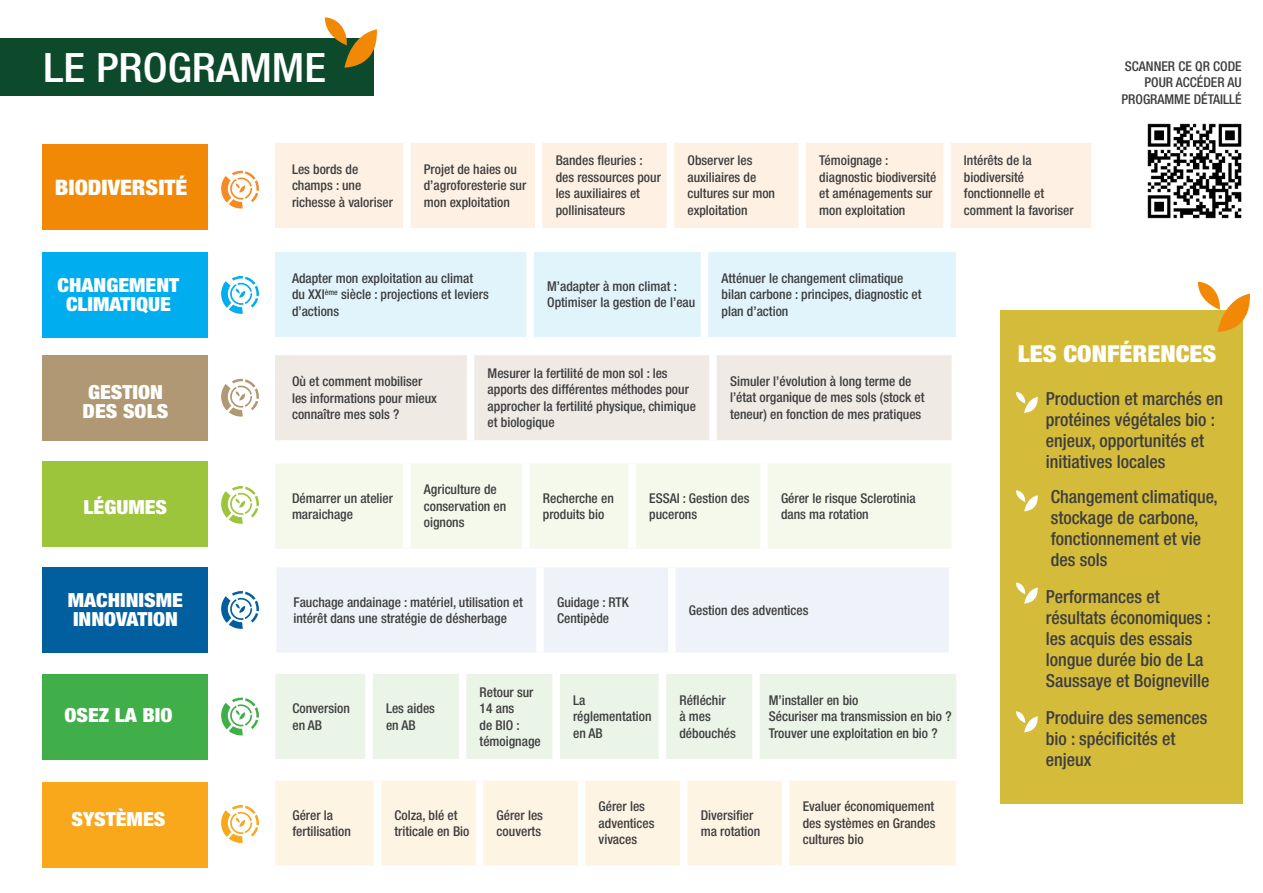
<style>
.page{position:relative;width:1263px;height:893px;background:#fff}
.page>*{position:absolute;margin:0;border:0;box-sizing:border-box;transform-origin:0 0}
.t1{font:500 condensed 40.5px "Helvetica Neue LT Std";color:#fff;scale:1.11 1}
.t2{font:900 condensed 23.4px "Helvetica Neue LT Std";color:#fff;scale:1.11 1}
.t3{font:900 condensed 21.45px "Helvetica Neue LT Std";color:#fff;scale:1.11 1}
.t4{font:900 condensed 19.5px/18.9px "Helvetica Neue LT Std";color:#fff;scale:1.11 1}
.t5{font:500 condensed 18px/21px "Helvetica Neue LT Std";color:#3e3e3f}
.t6{font:500 condensed 13.5px/16.5px "Helvetica Neue LT Std";color:#3e3e3f}
</style>
<div class="page">
<div style="left:43px;top:145px;width:165px;height:85px;background:#f18906"></div>
<svg style="left:221px;top:171px;width:38px;height:38px"></svg>
<div style="left:275px;top:143px;width:816px;height:85px;background:#fef1e3"></div>
<div style="left:403px;top:143px;width:8px;height:85px;background:#fff"></div>
<div style="left:535px;top:143px;width:7px;height:85px;background:#fff"></div>
<div style="left:667px;top:143px;width:7px;height:85px;background:#fff"></div>
<div style="left:798px;top:143px;width:8px;height:85px;background:#fff"></div>
<div style="left:943px;top:143px;width:8px;height:85px;background:#fff"></div>
<div style="left:43px;top:253px;width:165px;height:85px;background:#00aeef"></div>
<div style="left:275px;top:252px;width:681px;height:85px;background:#e1f4fc"></div>
<div style="left:526px;top:252px;width:8px;height:85px;background:#fff"></div>
<div style="left:701px;top:252px;width:7px;height:85px;background:#fff"></div>
<svg style="left:221px;top:276px;width:38px;height:38px"></svg>
<div style="left:43px;top:355px;width:165px;height:85px;background:#af9873"></div>
<div style="left:275px;top:355px;width:677px;height:85px;background:#efeae3"></div>
<div style="left:467px;top:355px;width:7px;height:85px;background:#fff"></div>
<div style="left:709px;top:355px;width:8px;height:85px;background:#fff"></div>
<svg style="left:221px;top:379px;width:38px;height:38px"></svg>
<div style="left:43px;top:461px;width:165px;height:85px;background:#9cc53c"></div>
<svg style="left:221px;top:486px;width:38px;height:38px"></svg>
<div style="left:275px;top:464px;width:677px;height:85px;background:#f5f9ec"></div>
<div style="left:403px;top:464px;width:8px;height:85px;background:#fff"></div>
<div style="left:522px;top:464px;width:8px;height:85px;background:#fff"></div>
<div style="left:628px;top:464px;width:8px;height:85px;background:#fff"></div>
<div style="left:760px;top:464px;width:8px;height:85px;background:#fff"></div>
<div style="left:43px;top:567px;width:165px;height:85px;background:#015fa0"></div>
<svg style="left:221px;top:591px;width:38px;height:38px"></svg>
<div style="left:277px;top:568px;width:672px;height:84px;background:#eff2f8"></div>
<div style="left:536px;top:567px;width:8px;height:85px;background:#fff"></div>
<div style="left:668px;top:567px;width:8px;height:85px;background:#fff"></div>
<div style="left:43px;top:782px;width:165px;height:85px;background:#f9a71b"></div>
<svg style="left:221px;top:805px;width:38px;height:38px"></svg>
<div style="left:275px;top:780px;width:681px;height:85px;background:#fef4e4"></div>
<div style="left:374px;top:780px;width:7px;height:85px;background:#fff"></div>
<div style="left:476px;top:780px;width:7px;height:85px;background:#fff"></div>
<div style="left:578px;top:780px;width:7px;height:85px;background:#fff"></div>
<div style="left:680px;top:780px;width:7px;height:85px;background:#fff"></div>
<div style="left:782px;top:780px;width:7px;height:85px;background:#fff"></div>
<div style="left:43px;top:674px;width:165px;height:85px;background:#40ae49"></div>
<svg style="left:221px;top:698px;width:38px;height:37px"></svg>
<div style="left:275px;top:674px;width:681px;height:85px;background:#eaf4e7"></div>
<div style="left:365px;top:674px;width:8px;height:85px;background:#fff"></div>
<div style="left:459px;top:674px;width:7px;height:85px;background:#fff"></div>
<div style="left:552px;top:674px;width:8px;height:85px;background:#fff"></div>
<div style="left:659px;top:674px;width:7px;height:85px;background:#fff"></div>
<div style="left:752px;top:674px;width:8px;height:85px;background:#fff"></div>
<div style="left:1001px;top:311px;width:242px;height:493px;background:#d4bb39"></div>
<svg style="left:1016px;top:392px;width:22px;height:21px"></svg>
<svg style="left:1016px;top:490px;width:22px;height:21px"></svg>
<svg style="left:1016px;top:583px;width:22px;height:21px"></svg>
<svg style="left:1016px;top:711px;width:22px;height:21px"></svg>
<img style="left:1147px;top:123px;width:95px;height:96px">
<div style="left:0;top:38px;width:373px;height:57px;background:#0d4a2b"></div>
<svg style="left:325px;top:17px;width:52px;height:51px"></svg>
<svg style="left:1198px;top:282px;width:52px;height:50px"></svg>
<h1 class="t1" style="left:44px;top:43px;width:256px">LE PROGRAMME</h1>
<h3 class="t3" style="left:55px;top:174px;width:121px">BIODIVERSITÉ</h3>
<p class="t6" style="left:292px;top:161px;width:102px">Les bords de champs : une richesse à valoriser</p>
<p class="t6" style="left:424px;top:161px;width:104px">Projet de haies ou d’agroforesterie sur mon exploitation</p>
<p class="t6" style="left:556px;top:152px;width:107px">Bandes fleuries : des ressources pour les auxiliaires et pollinisateurs</p>
<p class="t6" style="left:687px;top:152px;width:89px">Observer les auxiliaires de cultures sur mon exploitation</p>
<p class="t6" style="left:819px;top:152px;width:118px">Témoignage : diagnostic biodiversité et aménagements sur mon exploitation</p>
<p class="t6" style="left:964px;top:152px;width:111px">Intérêts de la biodiversité fonctionnelle et comment la favoriser</p>
<h3 class="t4" style="left:58px;top:275px;width:111px;text-align:center">CHANGEMENT<br>CLIMATIQUE</h3>
<p class="t6" style="left:292px;top:269px;width:198px">Adapter mon exploitation au climat du XXI<sup>ème</sup> siècle : projections et leviers d’actions</p>
<p class="t6" style="left:547px;top:278px;width:150px">M’adapter à mon climat :<br>Optimiser la gestion de l’eau</p>
<p class="t6" style="left:721px;top:269px;width:202px">Atténuer le changement climatique bilan carbone : principes, diagnostic et plan d’action</p>
<p class="t6" style="left:1121px;top:57px;width:122px;text-align:right">SCANNER CE QR CODE<br>POUR ACCÉDER AU<br>PROGRAMME DÉTAILLÉ</p>
<h3 class="t4" style="left:83px;top:383px;width:79px">GESTION<br>DES SOLS</h3>
<p class="t6" style="left:292px;top:373px;width:147px">Où et comment mobiliser les informations pour mieux connaître mes sols ?</p>
<p class="t6" style="left:488px;top:364px;width:210px">Mesurer la fertilité de mon sol : les apports des différentes méthodes pour approcher la fertilité physique, chimique et biologique</p>
<p class="t6" style="left:730px;top:373px;width:196px">Simuler l’évolution à long terme de l’état organique de mes sols (stock et teneur) en fonction de mes pratiques</p>
<h3 class="t4" style="left:84px;top:497px;width:77px">LÉGUMES</h3>
<p class="t6" style="left:292px;top:489px;width:103px">Démarrer un atelier maraichage</p>
<p class="t6" style="left:424px;top:481px;width:84px">Agriculture de conservation en oignons</p>
<p class="t6" style="left:543px;top:489px;width:72px">Recherche en produits bio</p>
<p class="t6" style="left:649px;top:489px;width:102px">ESSAI : Gestion des pucerons</p>
<p class="t6" style="left:781px;top:489px;width:136px">Gérer le risque Sclerotinia dans ma rotation</p>
<h3 class="t4" style="left:68px;top:590px;width:105px">MACHINISME<br>INNOVATION</h3>
<p class="t6" style="left:293px;top:593px;width:231px">Fauchage andainage : matériel, utilisation et intérêt dans une stratégie de désherbage</p>
<p class="t6" style="left:557px;top:593px;width:73px">Guidage : RTK<br>Centipède</p>
<p class="t6" style="left:689px;top:602px;width:121px">Gestion des adventices</p>
<h3 class="t4" style="left:64px;top:706px;width:99px">OSEZ LA BIO</h3>
<p class="t6" style="left:292px;top:700px;width:59px">Conversion en AB</p>
<p class="t6" style="left:386px;top:700px;width:50px">Les aides en AB</p>
<p class="t6" style="left:480px;top:683px;width:63px">Retour sur<br>14 ans<br>de BIO : témoignage</p>
<p class="t6" style="left:573px;top:692px;width:80px">La réglementation en AB</p>
<p class="t6" style="left:679px;top:692px;width:58px">Réfléchir<br>à mes débouchés</p>
<p class="t6" style="left:769px;top:692px;width:184px">M’installer en bio<br>Sécuriser ma transmission en bio ?<br>Trouver une exploitation en bio ?</p>
<h3 class="t4" style="left:71px;top:809px;width:86px">SYSTÈMES</h3>
<p class="t6" style="left:292px;top:806px;width:60px">Gérer la fertilisation</p>
<p class="t6" style="left:394px;top:806px;width:76px">Colza, blé et triticale en Bio</p>
<p class="t6" style="left:497px;top:806px;width:48px">Gérer les couverts</p>
<p class="t6" style="left:599px;top:798px;width:57px">Gérer les adventices vivaces</p>
<p class="t6" style="left:701px;top:806px;width:61px">Diversifier ma rotation</p>
<p class="t6" style="left:803px;top:798px;width:134px;text-align:justify">Evaluer économiquement des systèmes en Grandes cultures bio</p>
<h2 class="t2" style="left:1018px;top:339px;width:181px">LES CONFÉRENCES</h2>
<h3 class="t5" style="left:1046px;top:388px;width:179px">Production et marchés en protéines végétales bio : enjeux, opportunités et initiatives locales</h3>
<h3 class="t5" style="left:1051px;top:486px;width:169px">Changement climatique, stockage de carbone, fonctionnement et vie des sols</h3>
<h3 class="t5" style="left:1046px;top:585px;width:167px">Performances et résultats économiques : les acquis des essais longue durée bio de La<br>Saussaye et Boigneville</h3>
<h3 class="t5" style="left:1046px;top:707px;width:163px">Produire des semences bio : spécificités et enjeux</h3>
</div>
